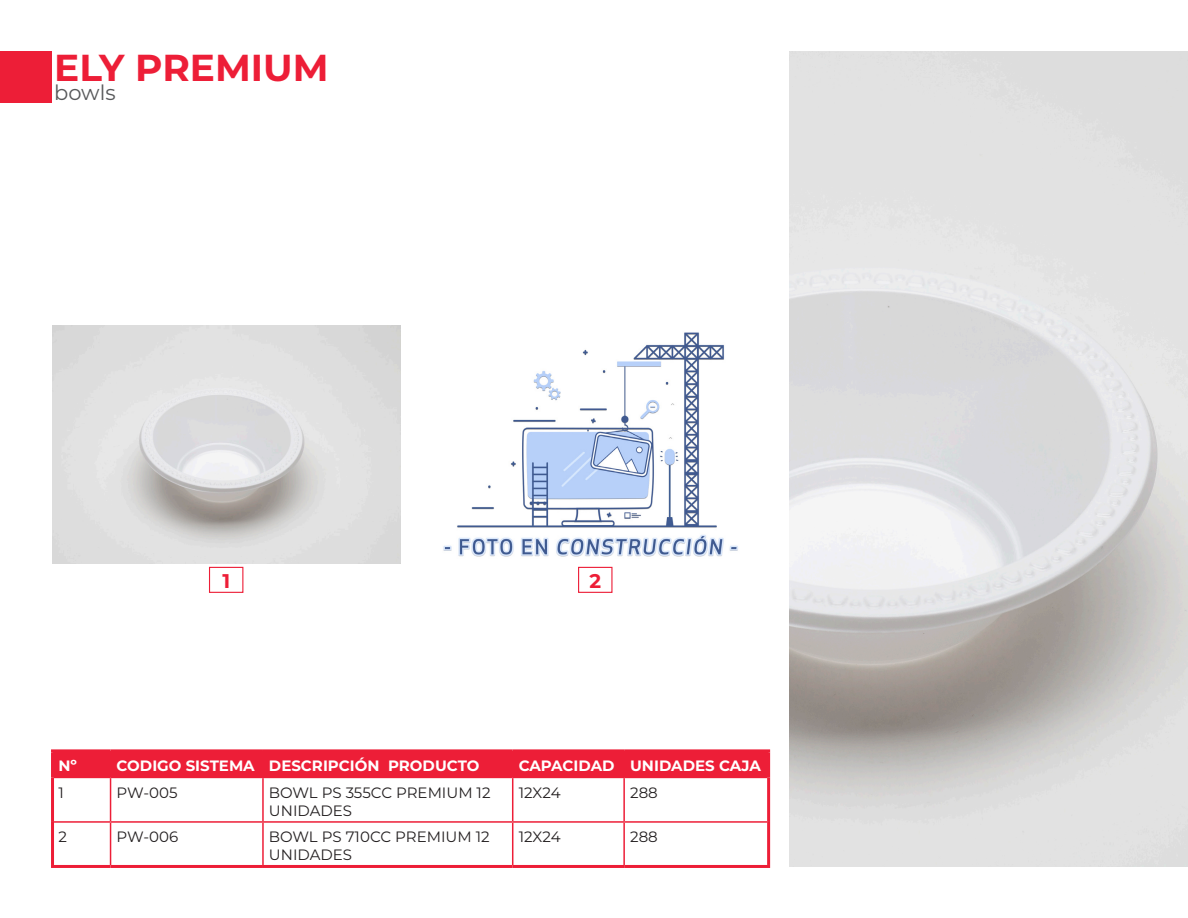
<style>
.page{position:relative;width:1188px;height:918px;background:#fff}
.page>*{position:absolute;margin:0;border:0;box-sizing:border-box;transform-origin:0 0}
.t1{font:700 37.5px "Montserrat";color:#ed1e37}
.t2{font:21px "Montserrat";color:#57585a}
.t3{font:700 19.8px "Montserrat";color:#ed1e37}
.t4{font:15px/18px "Montserrat";color:#231f20}
.t5{font:700 15px "Montserrat";color:#fff}
</style>
<div class="page">
<hr style="left:54px;top:777px;width:57px;height:1px;background:#ed1e37">
<hr style="left:111px;top:777px;width:152px;height:1px;background:#ed1e37">
<hr style="left:263px;top:777px;width:250px;height:1px;background:#ed1e37">
<hr style="left:513px;top:777px;width:111px;height:1px;background:#ed1e37">
<hr style="left:624px;top:777px;width:143px;height:1px;background:#ed1e37">
<hr style="left:54px;top:821px;width:57px;height:2px;background:#ed1e37">
<hr style="left:111px;top:821px;width:152px;height:2px;background:#ed1e37">
<hr style="left:263px;top:821px;width:250px;height:2px;background:#ed1e37">
<hr style="left:513px;top:821px;width:111px;height:2px;background:#ed1e37">
<hr style="left:624px;top:821px;width:143px;height:2px;background:#ed1e37">
<div style="left:54px;top:752px;width:713px;height:25px;background:#ed1e37"></div>
<hr style="left:623px;top:752px;width:2px;height:25px;background:#ed1e37">
<hr style="left:110px;top:778px;width:1px;height:43px;background:#ed1e37">
<hr style="left:262px;top:778px;width:2px;height:43px;background:#ed1e37">
<hr style="left:512px;top:778px;width:1px;height:43px;background:#ed1e37">
<hr style="left:623px;top:778px;width:2px;height:43px;background:#ed1e37">
<hr style="left:110px;top:823px;width:1px;height:42px;background:#ed1e37">
<hr style="left:262px;top:823px;width:2px;height:42px;background:#ed1e37">
<hr style="left:512px;top:823px;width:1px;height:42px;background:#ed1e37">
<hr style="left:623px;top:823px;width:2px;height:42px;background:#ed1e37">
<hr style="left:51px;top:749px;width:60px;height:3px;background:#ed1e37">
<hr style="left:51px;top:752px;width:3px;height:25px;background:#ed1e37">
<hr style="left:111px;top:749px;width:152px;height:3px;background:#ed1e37">
<hr style="left:263px;top:749px;width:250px;height:3px;background:#ed1e37">
<hr style="left:513px;top:749px;width:111px;height:3px;background:#ed1e37">
<hr style="left:624px;top:749px;width:146px;height:3px;background:#ed1e37">
<hr style="left:767px;top:752px;width:3px;height:25px;background:#ed1e37">
<hr style="left:51px;top:777px;width:3px;height:45px;background:#ed1e37">
<hr style="left:767px;top:777px;width:3px;height:45px;background:#ed1e37">
<hr style="left:51px;top:822px;width:3px;height:43px;background:#ed1e37">
<hr style="left:767px;top:822px;width:3px;height:43px;background:#ed1e37">
<hr style="left:51px;top:865px;width:60px;height:3px;background:#ed1e37">
<hr style="left:111px;top:865px;width:152px;height:3px;background:#ed1e37">
<hr style="left:263px;top:865px;width:250px;height:3px;background:#ed1e37">
<hr style="left:513px;top:865px;width:111px;height:3px;background:#ed1e37">
<hr style="left:624px;top:865px;width:146px;height:3px;background:#ed1e37">
<img style="left:52px;top:325px;width:348px;height:238px">
<img style="left:443px;top:332px;width:295px;height:225px">
<div style="left:209px;top:567px;width:34px;height:26px;border:1px solid #ed1e37"></div>
<div style="left:578px;top:567px;width:35px;height:26px;border:1px solid #ed1e37"></div>
<div style="left:0;top:51px;width:51px;height:51px;background:#ed1e37"></div>
<p class="t1" style="left:54px;top:41px;width:276px">ELY PREMIUM</p>
<p class="t2" style="left:54px;top:78px;width:63px">bowls</p>
<p class="t3" style="left:222px;top:567px;width:9px">1</p>
<p class="t3" style="left:590px;top:567px;width:13px">2</p>
<p class="t5" style="left:59px;top:755px;width:20px">Nº</p>
<p class="t5" style="left:117px;top:755px;width:140px">CODIGO SISTEMA</p>
<p class="t5" style="left:269px;top:755px;width:212px">DESCRIPCIÓN PRODUCTO</p>
<p class="t5" style="left:519px;top:755px;width:97px">CAPACIDAD</p>
<p class="t5" style="left:630px;top:755px;width:132px">UNIDADES CAJA</p>
<p class="t4" style="left:59px;top:783px;width:7px">1</p>
<p class="t4" style="left:117px;top:783px;width:63px">PW-005</p>
<p class="t4" style="left:269px;top:783px;width:223px">BOWL PS 355CC PREMIUM 12<br>UNIDADES</p>
<p class="t4" style="left:519px;top:783px;width:43px">12X24</p>
<p class="t4" style="left:630px;top:783px;width:29px">288</p>
<p class="t4" style="left:59px;top:828px;width:10px">2</p>
<p class="t4" style="left:117px;top:828px;width:63px">PW-006</p>
<p class="t4" style="left:269px;top:828px;width:222px">BOWL PS 710CC PREMIUM 12<br>UNIDADES</p>
<p class="t4" style="left:519px;top:828px;width:43px">12X24</p>
<p class="t4" style="left:630px;top:828px;width:29px">288</p>
</div>
